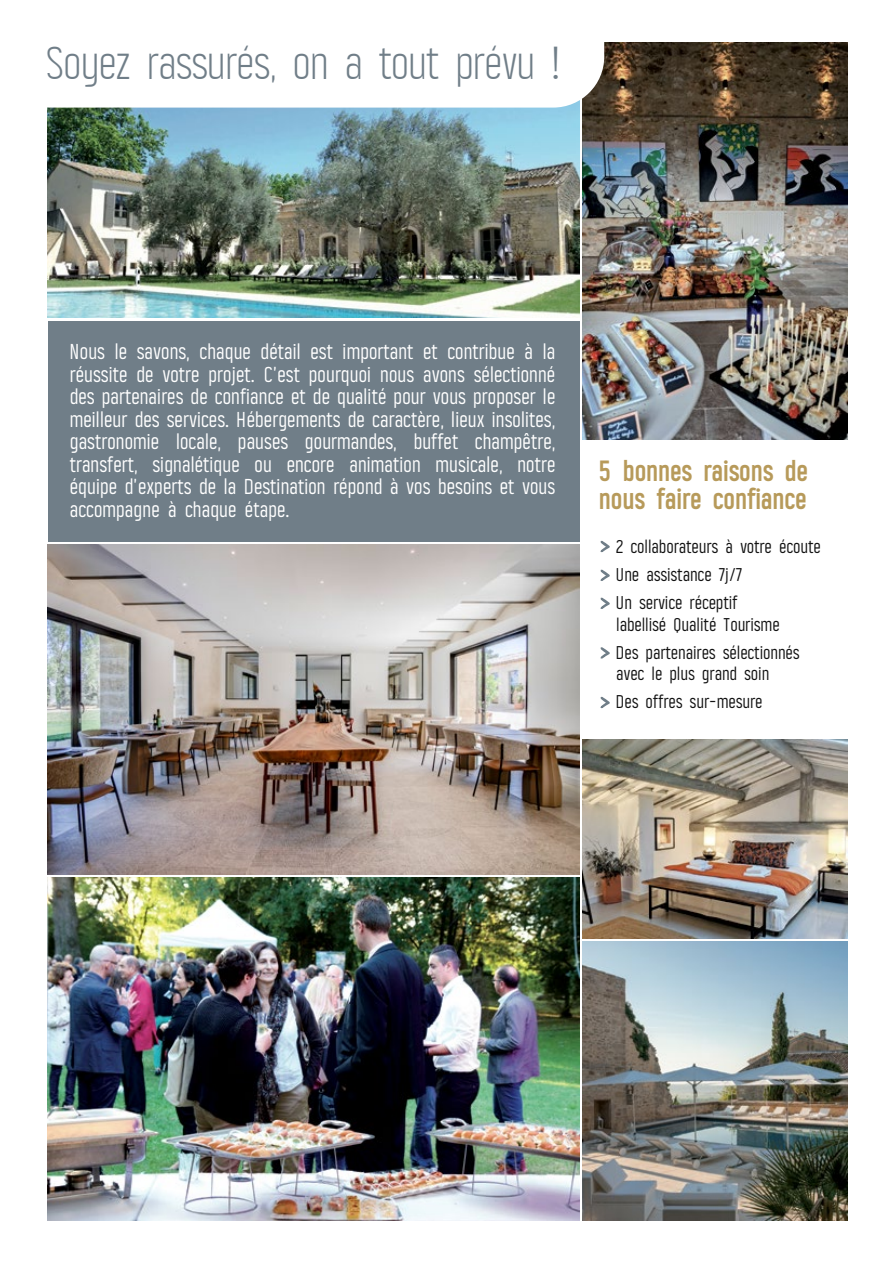
<style>
.page{position:relative;width:893px;height:1263px;background:#fff}
.page>*{position:absolute;margin:0;border:0;box-sizing:border-box;transform-origin:0 0}
.t1{font:300 45px "Alasar";letter-spacing:-.025em;color:#707e88}
.t2{font:700 28.5px/28.5px "Alasar";color:#b79a5a}
.t3{font:21px/22.5px "Alasar";color:#fff;text-align:justify}
.t4{font:18px/28px "Alasar";color:#121212}
</style>
<div class="page">
<img style="left:582px;top:43px;width:265px;height:397px">
<img style="left:48px;top:108px;width:531px;height:210px">
<svg style="left:47px;top:43px;width:557px;height:65px"></svg>
<svg style="left:600px;top:540px;width:10px;height:13px"></svg>
<svg style="left:600px;top:569px;width:10px;height:12px"></svg>
<svg style="left:600px;top:597px;width:10px;height:12px"></svg>
<svg style="left:600px;top:647px;width:10px;height:12px"></svg>
<svg style="left:600px;top:696px;width:10px;height:13px"></svg>
<img style="left:48px;top:544px;width:531px;height:330px">
<img style="left:48px;top:877px;width:531px;height:343px">
<img style="left:583px;top:942px;width:264px;height:278px">
<img style="left:583px;top:740px;width:264px;height:198px">
<div style="left:48px;top:321px;width:531px;height:220px;background:#707e88"></div>
<h1 class="t1" style="left:48px;top:37px;width:517px">Soyez rassurés, on a tout prévu !</h1>
<p class="t3" style="left:71px;top:340px;width:487px">Nous le savons, chaque détail est important et contribue à la réussite de votre projet. C’est pourquoi nous avons sélectionné des partenaires de confiance et de qualité pour vous proposer le meilleur des services. Hébergements de caractère, lieux insolites, gastronomie locale, pauses gourmandes, buffet champêtre, transfert, signalétique ou encore animation musicale, notre équipe d’experts de la Destination répond à vos besoins et vous accompagne à chaque étape.</p>
<h2 class="t2" style="left:601px;top:455px;width:210px">5 bonnes raisons de nous faire confiance</h2>
<p class="t4" style="left:617px;top:532px;width:206px">2 collaborateurs à votre écoute<br>Une assistance 7j/7<br>Un service réceptif</p>
<p class="t4" style="left:617px;top:610px;width:185px">labellisé Qualité Tourisme<br>Des partenaires sélectionnés</p>
<p class="t4" style="left:617px;top:659px;width:155px">avec le plus grand soin<br>Des offres sur-mesure</p>
</div>
